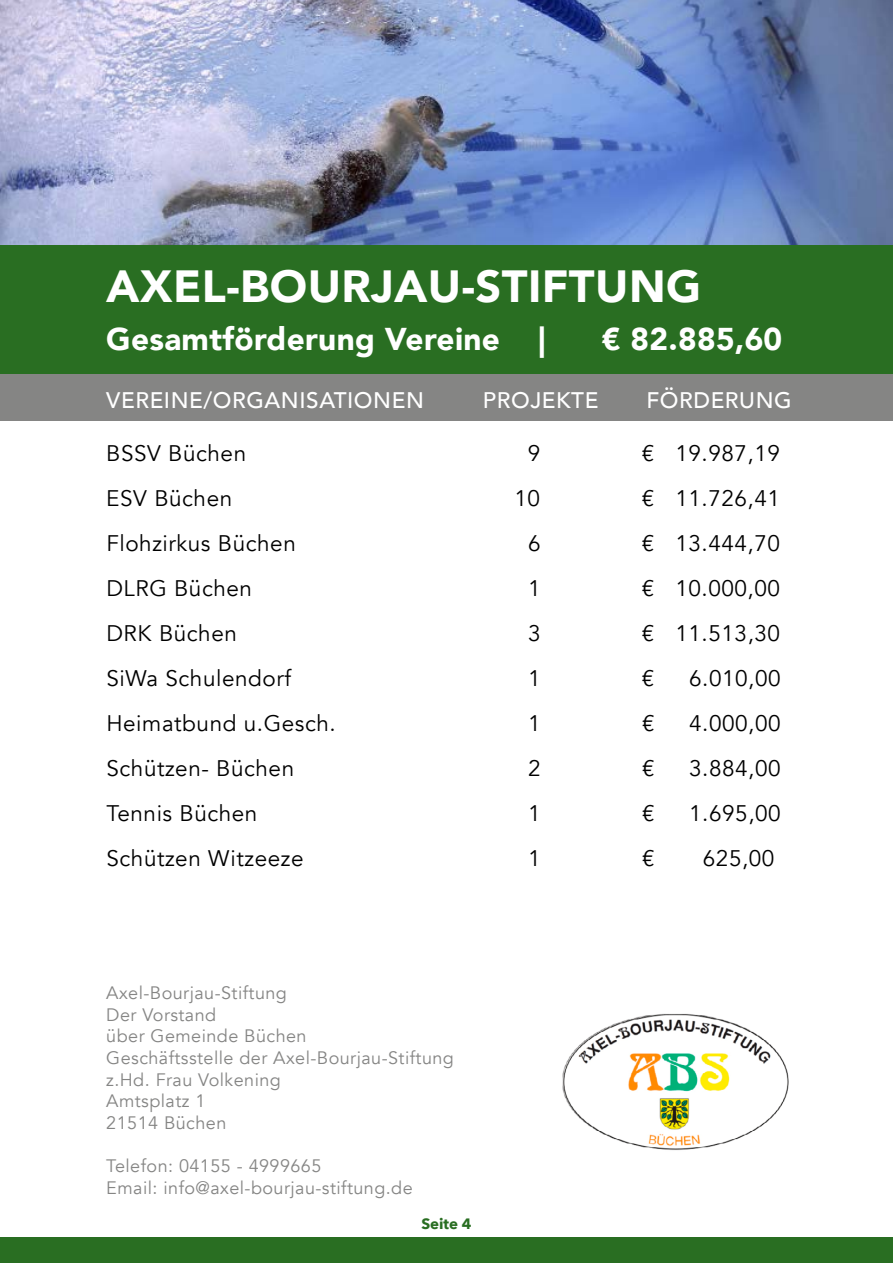
<style>
.page{position:relative;width:893px;height:1263px;background:#fff}
.page>*{position:absolute;margin:0;border:0;box-sizing:border-box;transform-origin:0 0}
.t1{font:900 45px "Avenir";letter-spacing:.01em;color:#fff}
.t2{font:900 31.5px "Avenir";letter-spacing:.01em;color:#fff}
.t3{font:22.5px "Avenir";letter-spacing:.025em;color:#000}
.t4{font:500 22.5px "Avenir";letter-spacing:.025em;color:#fff}
.t5{font:18px/21.6px "Avenir";letter-spacing:.025em;color:#858584}
.t6{font:700 15px "Avenir Next";color:#296e22}
</style>
<div class="page">
<div style="left:0;top:238px;width:893px;height:140px;background:#296e22"></div>
<img style="left:0;top:0;width:893px;height:244px">
<div style="left:0;top:374px;width:893px;height:47px;background:#858584"></div>
<div style="left:0;top:1237px;width:893px;height:26px;background:#296e22"></div>
<img style="left:562px;top:1014px;width:227px;height:136px">
<h1 class="t1" style="left:106px;top:248px;width:596px">AXEL-BOURJAU-STIFTUNG</h1>
<h2 class="t2" style="left:106px;top:312px;width:440px">Gesamtförderung Vereine |</h2>
<h2 class="t2" style="left:602px;top:312px;width:182px">€ 82.885,60</h2>
<p class="t4" style="left:106px;top:381px;width:319px">VEREINE/ORGANISATIONEN</p>
<p class="t4" style="left:483px;top:381px;width:117px">PROJEKTE</p>
<p class="t4" style="left:646px;top:381px;width:147px">FÖRDERUNG</p>
<p class="t3" style="left:106px;top:440px;width:141px">BSSV Büchen</p>
<p class="t3" style="left:528px;top:440px;width:14px">9</p>
<p class="t3" style="left:642px;top:440px;width:140px">€ 19.987,19</p>
<p class="t3" style="left:106px;top:485px;width:127px">ESV Büchen</p>
<p class="t3" style="left:514px;top:485px;width:27px">10</p>
<p class="t3" style="left:642px;top:485px;width:140px">€ 11.726,41</p>
<p class="t3" style="left:106px;top:530px;width:191px">Flohzirkus Büchen</p>
<p class="t3" style="left:528px;top:530px;width:14px">6</p>
<p class="t3" style="left:642px;top:530px;width:140px">€ 13.444,70</p>
<p class="t3" style="left:106px;top:575px;width:147px">DLRG Büchen</p>
<p class="t3" style="left:528px;top:575px;width:14px">1</p>
<p class="t3" style="left:642px;top:575px;width:140px">€ 10.000,00</p>
<p class="t3" style="left:106px;top:620px;width:132px">DRK Büchen</p>
<p class="t3" style="left:528px;top:620px;width:14px">3</p>
<p class="t3" style="left:642px;top:620px;width:140px">€ 11.513,30</p>
<p class="t3" style="left:106px;top:665px;width:186px">SiWa Schulendorf</p>
<p class="t3" style="left:528px;top:665px;width:14px">1</p>
<p class="t3" style="left:642px;top:665px;width:14px">€</p>
<p class="t3" style="left:689px;top:665px;width:93px">6.010,00</p>
<p class="t3" style="left:106px;top:710px;width:231px">Heimatbund u.Gesch.</p>
<p class="t3" style="left:528px;top:710px;width:14px">1</p>
<p class="t3" style="left:642px;top:710px;width:14px">€</p>
<p class="t3" style="left:689px;top:710px;width:93px">4.000,00</p>
<p class="t3" style="left:106px;top:755px;width:189px">Schützen- Büchen</p>
<p class="t3" style="left:528px;top:755px;width:14px">2</p>
<p class="t3" style="left:642px;top:755px;width:14px">€</p>
<p class="t3" style="left:689px;top:755px;width:93px">3.884,00</p>
<p class="t3" style="left:106px;top:800px;width:152px">Tennis Büchen</p>
<p class="t3" style="left:528px;top:800px;width:14px">1</p>
<p class="t3" style="left:642px;top:800px;width:14px">€</p>
<p class="t3" style="left:689px;top:800px;width:93px">1.695,00</p>
<p class="t3" style="left:107px;top:845px;width:199px">Schützen Witzeeze</p>
<p class="t3" style="left:528px;top:845px;width:14px">1</p>
<p class="t3" style="left:642px;top:845px;width:14px">€</p>
<p class="t3" style="left:703px;top:845px;width:73px">625,00</p>
<p class="t5" style="left:106px;top:982px;width:349px">Axel-Bourjau-Stiftung<br>Der Vorstand<br>über Gemeinde Büchen<br>Geschäftsstelle der Axel-Bourjau-Stiftung z.Hd. Frau Volkening<br>Amtsplatz 1<br>21514 Büchen</p>
<p class="t5" style="left:106px;top:1155px;width:308px">Telefon: 04155 - 4999665<br>Email: info@axel-bourjau-stiftung.de</p>
<p class="t6" style="left:421px;top:1211px;width:52px">Seite 4</p>
</div>
